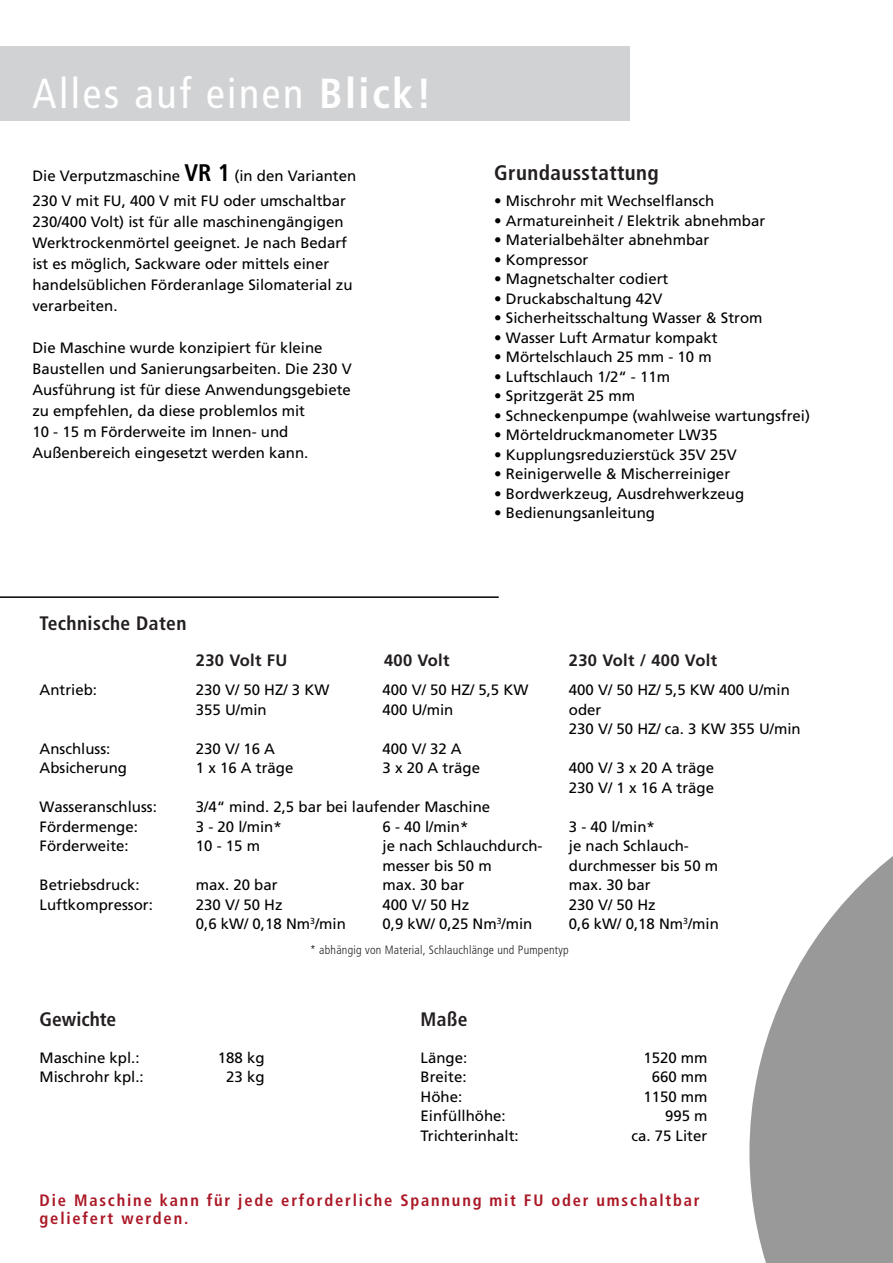
<style>
.page{position:relative;width:893px;height:1263px;background:#fff}
.page>*{position:absolute;margin:0;border:0;box-sizing:border-box;transform-origin:0 0}
.Unterüberschrift___l{font:condensed 42px "Frutiger LT Std";letter-spacing:.06em;color:#fff}
.Unterüberschrift___l-2{font:700 condensed 21px "Frutiger LT Std";letter-spacing:.02em;color:#231f20}
.Unterüberschrift___l-3{font:700 condensed 19.5px "Frutiger LT Std";letter-spacing:.02em;color:#231f20}
.Textkörper___zentrie{font:700 condensed 19.5px "Frutiger LT Std";color:#231f20}
.Untertitel{font:700 condensed 16.5px "Frutiger LT Std";letter-spacing:.11em;color:#ab1826}
.Unterüberschrift___l-4{font:700 16.5px "Frutiger LT Std";letter-spacing:.02em;color:#231f20}
.Rückseiteninfo{font:15px/21px "Frutiger LT Std";color:#000}
.Unterüberschrift___l-5{font:300 condensed 12px "Frutiger LT Std";letter-spacing:.02em;color:#231f20}
.s1{font-weight:700}
.s2{font-weight:700;font-stretch:condensed;font-size:24px}
</style>
<div class="page">
<svg style="left:749px;top:856px;width:144px;height:407px;fill:#999"></svg>
<div style="left:0;top:47px;width:629px;height:74px;background:#d1d2d4"></div>
<hr style="left:0;top:596px;width:499px;height:2px;background:#000">
<p class="Unterüberschrift___l" style="left:32px;top:69px;width:401px">Alles auf einen <span class="s1">Blick!</span></p>
<p class="Rückseiteninfo" style="left:32px;top:163px;width:325px;line-height:25px">Die Verputzmaschine <span class="s2">VR 1</span> (in den Varianten<br>230 V mit FU, 400 V mit FU oder umschaltbar</p>
<p class="Rückseiteninfo" style="left:32px;top:211px;width:322px">230/400 Volt) ist für alle maschinengängigen Werktrockenmörtel geeignet. Je nach Bedarf ist es möglich, Sackware oder mittels einer handelsüblichen Förderanlage Silomaterial zu verarbeiten.</p>
<p class="Rückseiteninfo" style="left:32px;top:337px;width:321px">Die Maschine wurde konzipiert für kleine Baustellen und Sanierungsarbeiten. Die 230 V Ausführung ist für diese Anwendungsgebiete zu empfehlen, da diese problemlos mit<br>10 - 15 m Förderweite im Innen- und Außenbereich eingesetzt werden kann.</p>
<p class="Unterüberschrift___l-3" style="left:40px;top:612px;width:148px">Technische Daten</p>
<p class="Unterüberschrift___l-4" style="left:196px;top:651px;width:93px">230 Volt FU</p>
<p class="Unterüberschrift___l-4" style="left:384px;top:651px;width:67px">400 Volt</p>
<p class="Unterüberschrift___l-2" style="left:494px;top:160px;width:166px">Grundausstattung</p>
<p class="Rückseiteninfo" style="left:494px;top:190px;width:222px">• Mischrohr mit Wechselflansch</p>
<p class="Rückseiteninfo" style="left:494px;top:210px;width:272px">• Armatureinheit / Elektrik abnehmbar</p>
<p class="Rückseiteninfo" style="left:494px;top:229px;width:217px">• Materialbehälter abnehmbar</p>
<p class="Rückseiteninfo" style="left:494px;top:249px;width:96px">• Kompressor</p>
<p class="Rückseiteninfo" style="left:494px;top:268px;width:176px">• Magnetschalter codiert</p>
<p class="Rückseiteninfo" style="left:494px;top:288px;width:170px">• Druckabschaltung 42V</p>
<p class="Rückseiteninfo" style="left:494px;top:307px;width:270px">• Sicherheitsschaltung Wasser &amp; Strom</p>
<p class="Rückseiteninfo" style="left:494px;top:327px;width:225px">• Wasser Luft Armatur kompakt</p>
<p class="Rückseiteninfo" style="left:494px;top:346px;width:219px">• Mörtelschlauch 25 mm - 10 m</p>
<p class="Rückseiteninfo" style="left:494px;top:366px;width:177px">• Luftschlauch 1/2“ - 11m</p>
<p class="Rückseiteninfo" style="left:494px;top:385px;width:142px">• Spritzgerät 25 mm</p>
<p class="Rückseiteninfo" style="left:494px;top:405px;width:317px">• Schneckenpumpe (wahlweise wartungsfrei)</p>
<p class="Rückseiteninfo" style="left:494px;top:424px;width:225px">• Mörteldruckmanometer LW35</p>
<p class="Rückseiteninfo" style="left:494px;top:444px;width:244px">• Kupplungsreduzierstück 35V 25V</p>
<p class="Rückseiteninfo" style="left:494px;top:463px;width:237px">• Reinigerwelle &amp; Mischerreiniger</p>
<p class="Rückseiteninfo" style="left:494px;top:483px;width:252px">• Bordwerkzeug, Ausdrehwerkzeug</p>
<p class="Rückseiteninfo" style="left:494px;top:502px;width:162px">• Bedienungsanleitung</p>
<p class="Unterüberschrift___l-4" style="left:569px;top:651px;width:150px">230 Volt / 400 Volt</p>
<p class="Rückseiteninfo" style="left:40px;top:680px;width:59px">Antrieb:</p>
<p class="Rückseiteninfo" style="left:40px;top:738px;width:72px">Anschluss:</p>
<p class="Rückseiteninfo" style="left:40px;top:758px;width:89px">Absicherung</p>
<p class="Rückseiteninfo" style="left:40px;top:797px;width:119px">Wasseranschluss:</p>
<p class="Rückseiteninfo" style="left:40px;top:816px;width:100px">Fördermenge:</p>
<p class="Rückseiteninfo" style="left:40px;top:836px;width:91px">Förderweite:</p>
<p class="Rückseiteninfo" style="left:40px;top:875px;width:102px">Betriebsdruck:</p>
<p class="Rückseiteninfo" style="left:40px;top:894px;width:115px">Luftkompressor:</p>
<p class="Textkörper___zentrie" style="left:40px;top:1008px;width:78px">Gewichte</p>
<p class="Rückseiteninfo" style="left:196px;top:680px;width:135px">230 V/ 50 HZ/ 3 KW</p>
<p class="Rückseiteninfo" style="left:196px;top:699px;width:72px">355 U/min</p>
<p class="Rückseiteninfo" style="left:196px;top:738px;width:81px">230 V/ 16 A</p>
<p class="Rückseiteninfo" style="left:196px;top:758px;width:99px">1 x 16 A träge</p>
<p class="Rückseiteninfo" style="left:196px;top:797px;width:296px">3/4“ mind. 2,5 bar bei laufender Maschine</p>
<p class="Rückseiteninfo" style="left:196px;top:816px;width:87px">3 - 20 l/min*</p>
<p class="Rückseiteninfo" style="left:196px;top:836px;width:66px">10 - 15 m</p>
<p class="Rückseiteninfo" style="left:196px;top:875px;width:83px">max. 20 bar</p>
<p class="Rückseiteninfo" style="left:196px;top:894px;width:88px">230 V/ 50 Hz</p>
<p class="Rückseiteninfo" style="left:196px;top:914px;width:151px">0,6 kW/ 0,18 Nm<sup>3</sup>/min</p>
<p class="Rückseiteninfo" style="left:382px;top:680px;width:147px">400 V/ 50 HZ/ 5,5 KW</p>
<p class="Rückseiteninfo" style="left:382px;top:699px;width:72px">400 U/min</p>
<p class="Rückseiteninfo" style="left:382px;top:738px;width:81px">400 V/ 32 A</p>
<p class="Rückseiteninfo" style="left:382px;top:758px;width:99px">3 x 20 A träge</p>
<p class="Rückseiteninfo" style="left:382px;top:816px;width:87px">6 - 40 l/min*</p>
<p class="Rückseiteninfo" style="left:382px;top:836px;width:161px;line-height:19.5px">je nach Schlauchdurch&shy;messer bis 50 m</p>
<p class="Rückseiteninfo" style="left:382px;top:875px;width:83px">max. 30 bar</p>
<p class="Rückseiteninfo" style="left:382px;top:894px;width:88px">400 V/ 50 Hz</p>
<p class="Rückseiteninfo" style="left:382px;top:914px;width:151px">0,9 kW/ 0,25 Nm<sup>3</sup>/min</p>
<p class="Rückseiteninfo" style="left:569px;top:680px;width:222px">400 V/ 50 HZ/ 5,5 KW 400 U/min</p>
<p class="Rückseiteninfo" style="left:569px;top:699px;width:34px">oder</p>
<p class="Rückseiteninfo" style="left:569px;top:719px;width:233px">230 V/ 50 HZ/ ca. 3 KW 355 U/min</p>
<p class="Rückseiteninfo" style="left:569px;top:758px;width:147px">400 V/ 3 x 20 A träge</p>
<p class="Rückseiteninfo" style="left:569px;top:777px;width:147px">230 V/ 1 x 16 A träge</p>
<p class="Rückseiteninfo" style="left:569px;top:816px;width:87px">3 - 40 l/min*</p>
<p class="Rückseiteninfo" style="left:569px;top:836px;width:121px">je nach Schlauch-</p>
<p class="Rückseiteninfo" style="left:569px;top:855px;width:151px">durchmesser bis 50 m</p>
<p class="Rückseiteninfo" style="left:569px;top:875px;width:83px">max. 30 bar</p>
<p class="Rückseiteninfo" style="left:569px;top:894px;width:88px">230 V/ 50 Hz</p>
<p class="Rückseiteninfo" style="left:569px;top:914px;width:151px">0,6 kW/ 0,18 Nm<sup>3</sup>/min</p>
<p class="Unterüberschrift___l-5" style="left:310px;top:943px;width:260px">* abhängig von Material, Schlauchlänge und Pumpentyp</p>
<p class="Unterüberschrift___l-3" style="left:421px;top:1008px;width:49px">Maße</p>
<p class="Rückseiteninfo" style="left:40px;top:1047px;width:102px">Maschine kpl.:</p>
<p class="Rückseiteninfo" style="left:218px;top:1047px;width:48px">188 kg</p>
<p class="Rückseiteninfo" style="left:40px;top:1066px;width:106px">Mischrohr kpl.:</p>
<p class="Rückseiteninfo" style="left:226px;top:1066px;width:40px">23 kg</p>
<p class="Rückseiteninfo" style="left:421px;top:1047px;width:48px">Länge:</p>
<p class="Rückseiteninfo" style="left:643px;top:1047px;width:66px">1520 mm</p>
<p class="Rückseiteninfo" style="left:421px;top:1066px;width:47px">Breite:</p>
<p class="Rückseiteninfo" style="left:652px;top:1066px;width:57px">660 mm</p>
<p class="Rückseiteninfo" style="left:421px;top:1086px;width:43px">Höhe:</p>
<p class="Rückseiteninfo" style="left:643px;top:1086px;width:66px">1150 mm</p>
<p class="Rückseiteninfo" style="left:421px;top:1105px;width:87px">Einfüllhöhe:</p>
<p class="Rückseiteninfo" style="left:665px;top:1105px;width:44px">995 m</p>
<p class="Rückseiteninfo" style="left:421px;top:1125px;width:100px">Trichterinhalt:</p>
<p class="Rückseiteninfo" style="left:631px;top:1125px;width:77px">ca. 75 Liter</p>
<p class="Untertitel" style="left:40px;top:1191px;width:662px">Die Maschine kann für jede erforderliche Spannung mit FU oder umschaltbar</p>
<p class="Untertitel" style="left:40px;top:1209px;width:150px">geliefert werden.</p>
</div>
